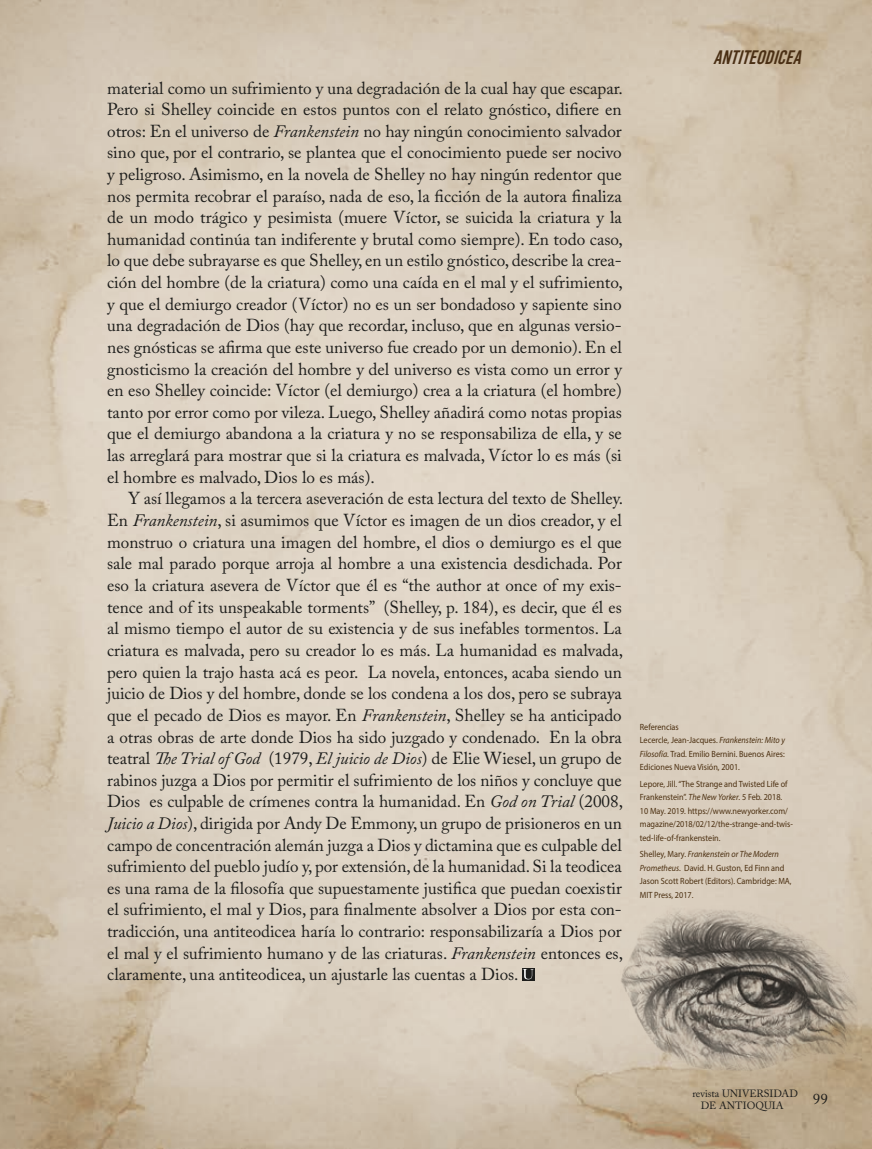
<style>
.page{position:relative;width:872px;height:1149px;background:#fff}
.page>*{position:absolute;margin:0;border:0;box-sizing:border-box;transform-origin:0 0}
.t1{font:italic 19.5px "Bebas Kai";color:#4a2f14}
.t2{font:17.25px/21.6px "Adobe Caslon Pro";color:#1d1d1b;text-align:justify}
.t3{font:15px "Adobe Caslon Pro";color:#1d1d1b}
.t4{font:10.5px/12.6px "Adobe Caslon Pro";color:#1d1d1b;text-align:center}
.t5{font:9px/13.5px "Myriad Pro";color:#4b2f10;scale:.91 1}
.s1{font-style:italic}
</style>
<div class="page">
<img style="left:0;top:0;width:872px;height:1148px">
<svg style="left:522px;top:967px;width:12px;height:13px"></svg>
<svg style="left:522px;top:968px;width:11px;height:11px"></svg>
<img style="left:602px;top:889px;width:255px;height:216px">
<p class="t2" style="left:107px;top:77px;width:517px">material como un sufrimiento y una degradación de la cual hay que escapar.<br>Pero si Shelley coincide en estos puntos con el relato gnóstico, difiere en otros: En el universo de <span class="s1">Frankenstein</span> no hay ningún conocimiento salvador sino que, por el contrario, se plantea que el conocimiento puede ser nocivo y peligroso. Asimismo, en la novela de Shelley no hay ningún redentor que nos permita recobrar el paraíso, nada de eso, la ficción de la autora finaliza de un modo trágico y pesimista (muere Víctor, se suicida la criatura y la humanidad continúa tan indiferente y brutal como siempre). En todo caso, lo que debe subrayarse es que Shelley, en un estilo gnóstico, describe la crea&shy;ción del hombre (de la criatura) como una caída en el mal y el sufrimiento, y que el demiurgo creador (Víctor) no es un ser bondadoso y sapiente sino una degradación de Dios (hay que recordar, incluso, que en algunas versio&shy;nes gnósticas se afirma que este universo fue creado por un demonio). En el gnosticismo la creación del hombre y del universo es vista como un error y en eso Shelley coincide: Víctor (el demiurgo) crea a la criatura (el hombre) tanto por error como por vileza. Luego, Shelley añadirá como notas propias que el demiurgo abandona a la criatura y no se responsabiliza de ella, y se las arreglará para mostrar que si la criatura es malvada, Víctor lo es más (si el hombre es malvado, Dios lo es más).</p>
<p class="t2" style="left:107px;top:487px;width:517px;text-indent:21px">Y así llegamos a la tercera aseveración de esta lectura del texto de Shelley.<br>En <span class="s1">Frankenstein</span>, si asumimos que Víctor es imagen de un dios creador, y el monstruo o criatura una imagen del hombre, el dios o demiurgo es el que sale mal parado porque arroja al hombre a una existencia desdichada. Por eso la criatura asevera de Víctor que él es “the author at once of my exis&shy;tence and of its unspeakable torments” (Shelley, p. 184), es decir, que él es al mismo tiempo el autor de su existencia y de sus inefables tormentos. La criatura es malvada, pero su creador lo es más. La humanidad es malvada, pero quien la trajo hasta acá es peor. La novela, entonces, acaba siendo un juicio de Dios y del hombre, donde se los condena a los dos, pero se subraya que el pecado de Dios es mayor. En <span class="s1">Frankenstein</span>, Shelley se ha anticipado a otras obras de arte donde Dios ha sido juzgado y condenado. En la obra teatral <span class="s1">The Trial of God</span> (1979, <span class="s1">El juicio de Dios</span>) de Elie Wiesel, un grupo de rabinos juzga a Dios por permitir el sufrimiento de los niños y concluye que Dios es culpable de crímenes contra la humanidad. En <span class="s1">God on Trial</span> (2008, <span class="s1">Juicio a Dios</span>), dirigida por Andy De Emmony, un grupo de prisioneros en un campo de concentración alemán juzga a Dios y dictamina que es culpable del sufrimiento del pueblo judío y, por extensión, de la humanidad. Si la teodicea es una rama de la filosofía que supuestamente justifica que puedan coexistir el sufrimiento, el mal y Dios, para finalmente absolver a Dios por esta con&shy;tradicción, una antiteodicea haría lo contrario: responsabilizaría a Dios por el mal y el sufrimiento humano y de las criaturas. <span class="s1">Frankenstein</span> entonces es, claramente, una antiteodicea, un ajustarle las cuentas a Dios.</p>
<p class="t1" style="left:713px;top:47px;width:95px">ANTITEODICEA</p>
<p class="t5" style="left:640px;top:719px;width:161px">Referencias<br>Lecercle, Jean-Jacques. <span class="s1">Frankenstein: Mito y Filosofía</span>. Trad. Emilio Bernini. Buenos Aires:<br>Ediciones Nueva Visión, 2001.</p>
<p class="t5" style="left:640px;top:776px;width:170px">Lepore, Jill. “The Strange and Twisted Life of Frankenstein”. <span class="s1">The New Yorker</span>. 5 Feb. 2018.<br>10 May. 2019. https://www.newyorker.com/ magazine/2018/02/12/the-strange-and-twis&shy;ted-life-of-frankenstein.</p>
<p class="t5" style="left:640px;top:847px;width:168px">Shelley, Mary. <span class="s1">Frankenstein or The Modern Prometheus</span>. David. H. Guston, Ed Finn and Jason Scott Robert (Editors). Cambridge: MA, MIT Press, 2017.</p>
<p class="t4" style="left:692px;top:1086px;width:107px">revista UNIVERSIDAD<br>DE ANTIOQUIA</p>
<p class="t3" style="left:813px;top:1090px;width:16px">99</p>
</div>
